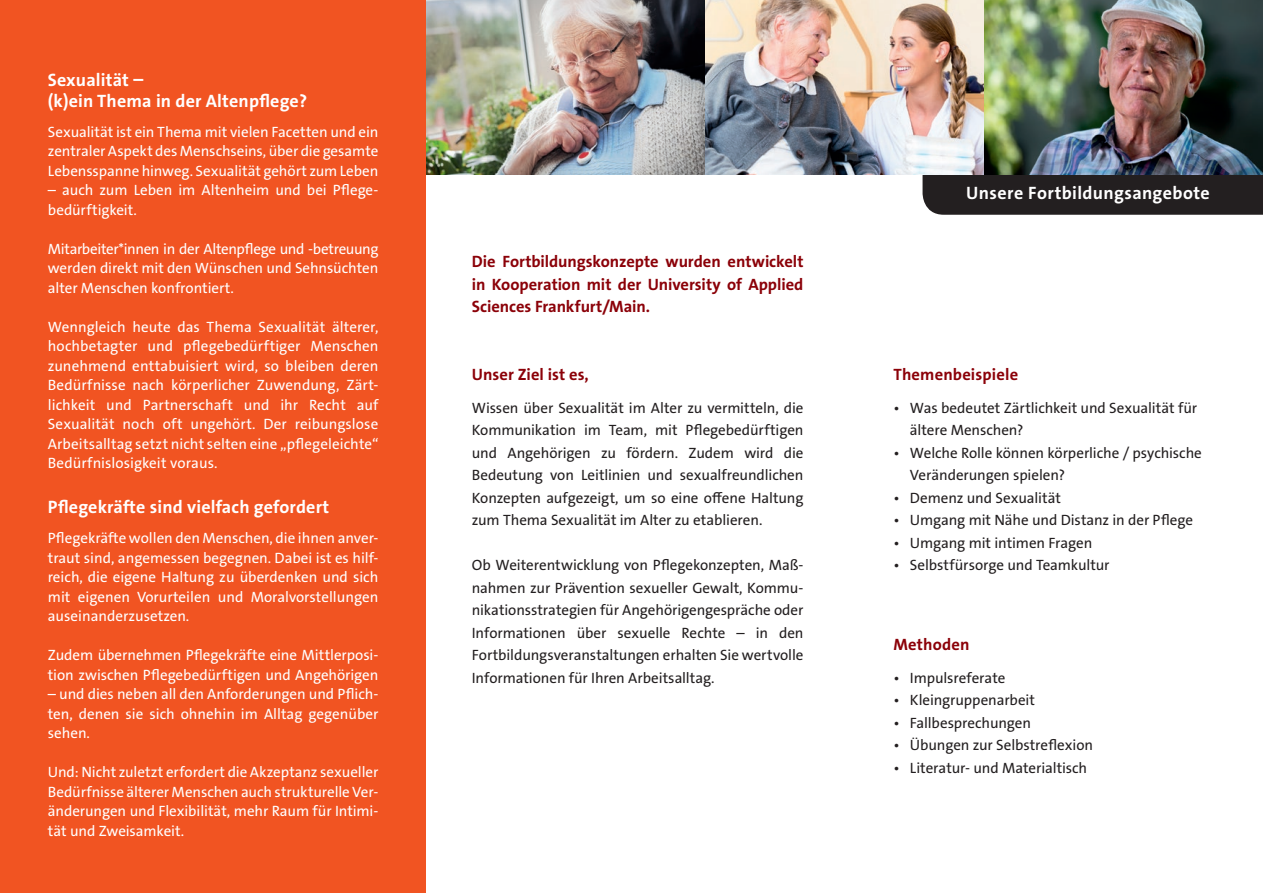
<style>
.page{position:relative;width:1263px;height:893px;background:#fff}
.page>*{position:absolute;margin:0;border:0;box-sizing:border-box;transform-origin:0 0}
.t1{font:700 18px/21px "The Sans Os F";letter-spacing:.01em;color:#fff}
.t2{font:700 16.5px/22.5px "The Sans Os F";color:#8b0108;text-align:justify}
.t3{font:15px/19.5px "The Sans Os F";color:#fff;text-align:justify}
.t4{font:15px/22.5px "The Sans Os F";letter-spacing:-.005em;color:#231f20}
</style>
<div class="page">
<div style="left:922px;top:174px;width:341px;height:41px;background:#231f20"></div>
<img style="left:984px;top:0;width:279px;height:174px">
<img style="left:704px;top:0;width:280px;height:174px">
<img style="left:425px;top:0;width:279px;height:174px">
<div style="left:0;top:0;width:425px;height:893px;background:#f15422"></div>
<p class="t1" style="left:48px;top:69px;width:261px">Sexualität –<br>(k)ein Thema in der Altenpflege?</p>
<p class="t3" style="left:48px;top:122px;width:332px">Sexualität ist ein Thema mit vielen Facetten und ein zentraler Aspekt des Menschseins, über die gesamte Lebensspanne hinweg. Sexualität gehört zum Leben</p>
<p class="t3" style="left:48px;top:181px;width:332px">– auch zum Leben im Altenheim und bei Pflege&shy;bedürftigkeit.</p>
<p class="t3" style="left:48px;top:239px;width:332px">Mitarbeiter*innen in der Altenpflege und -betreuung werden direkt mit den Wünschen und Sehnsüchten alter Menschen konfrontiert.</p>
<p class="t3" style="left:48px;top:317px;width:332px">Wenngleich heute das Thema Sexualität älterer, hochbetagter und pflegebedürftiger Menschen zunehmend enttabuisiert wird, so bleiben deren Bedürfnisse nach körperlicher Zuwendung, Zärt&shy;lichkeit und Partnerschaft und ihr Recht auf Sexualität noch oft ungehört. Der reibungslose Arbeitsalltag setzt nicht selten eine „pflegeleichte“ Bedürfnislosigkeit voraus.</p>
<p class="t1" style="left:48px;top:497px;width:283px">Pflegekräfte sind vielfach gefordert</p>
<p class="t3" style="left:48px;top:529px;width:332px">Pflegekräfte wollen den Menschen, die ihnen anver&shy;traut sind, angemessen begegnen. Dabei ist es hilf&shy;reich, die eigene Haltung zu überdenken und sich mit eigenen Vorurteilen und Moralvorstellungen auseinanderzusetzen.</p>
<p class="t3" style="left:48px;top:646px;width:332px">Zudem übernehmen Pflegekräfte eine Mittlerposi&shy;tion zwischen Pflegebedürftigen und Angehörigen</p>
<p class="t3" style="left:48px;top:685px;width:332px">– und dies neben all den Anforderungen und Pflich&shy;ten, denen sie sich ohnehin im Alltag gegenüber sehen.</p>
<p class="t3" style="left:48px;top:763px;width:332px">Und: Nicht zuletzt erfordert die Akzeptanz sexueller Bedürfnisse älterer Menschen auch strukturelle Ver&shy;änderungen und Flexibilität, mehr Raum für Intimi&shy;tät und Zweisamkeit.</p>
<p class="t2" style="left:472px;top:251px;width:333px">Die Fortbildungskonzepte wurden entwickelt in Kooperation mit der University of Applied Sciences Frankfurt/Main.</p>
<p class="t2" style="left:472px;top:363px;width:118px">Unser Ziel ist es,</p>
<p class="t4" style="left:472px;top:397px;width:333px;text-align:justify">Wissen über Sexualität im Alter zu vermitteln, die Kommunikation im Team, mit Pflegebedürftigen und Angehörigen zu fördern. Zudem wird die Bedeutung von Leitlinien und sexualfreundlichen Konzepten aufgezeigt, um so eine offene Haltung zum Thema Sexualität im Alter zu etablieren.</p>
<p class="t4" style="left:472px;top:554px;width:333px;text-align:justify">Ob Weiterentwicklung von Pflegekonzepten, Maß&shy;nahmen zur Prävention sexueller Gewalt, Kommu&shy;nikationsstrategien für Angehörigengespräche oder Informationen über sexuelle Rechte – in den Fortbildungsveranstaltungen erhalten Sie wertvolle Informationen für Ihren Arbeitsalltag.</p>
<p class="t1" style="left:966px;top:183px;width:245px">Unsere Fortbildungsangebote</p>
<p class="t2" style="left:893px;top:363px;width:126px">Themenbeispiele</p>
<p class="t4" style="left:910px;top:397px;width:289px;text-indent:-16px">• Was bedeutet Zärtlichkeit und Sexualität für ältere Menschen?</p>
<p class="t4" style="left:910px;top:442px;width:293px;text-indent:-16px">• Welche Rolle können körperliche / psychische<br>Veränderungen spielen?</p>
<p class="t4" style="left:893px;top:487px;width:169px">• Demenz und Sexualität</p>
<p class="t4" style="left:893px;top:509px;width:301px">• Umgang mit Nähe und Distanz in der Pflege</p>
<p class="t4" style="left:893px;top:532px;width:200px">• Umgang mit intimen Fragen</p>
<p class="t4" style="left:893px;top:554px;width:218px">• Selbstfürsorge und Teamkultur</p>
<p class="t2" style="left:893px;top:633px;width:78px">Methoden</p>
<p class="t4" style="left:893px;top:667px;width:113px">• Impulsreferate</p>
<p class="t4" style="left:893px;top:689px;width:143px">• Kleingruppenarbeit</p>
<p class="t4" style="left:893px;top:712px;width:139px">• Fallbesprechungen</p>
<p class="t4" style="left:893px;top:734px;width:201px">• Übungen zur Selbstreflexion</p>
<p class="t4" style="left:893px;top:757px;width:195px">• Literatur- und Materialtisch</p>
</div>
